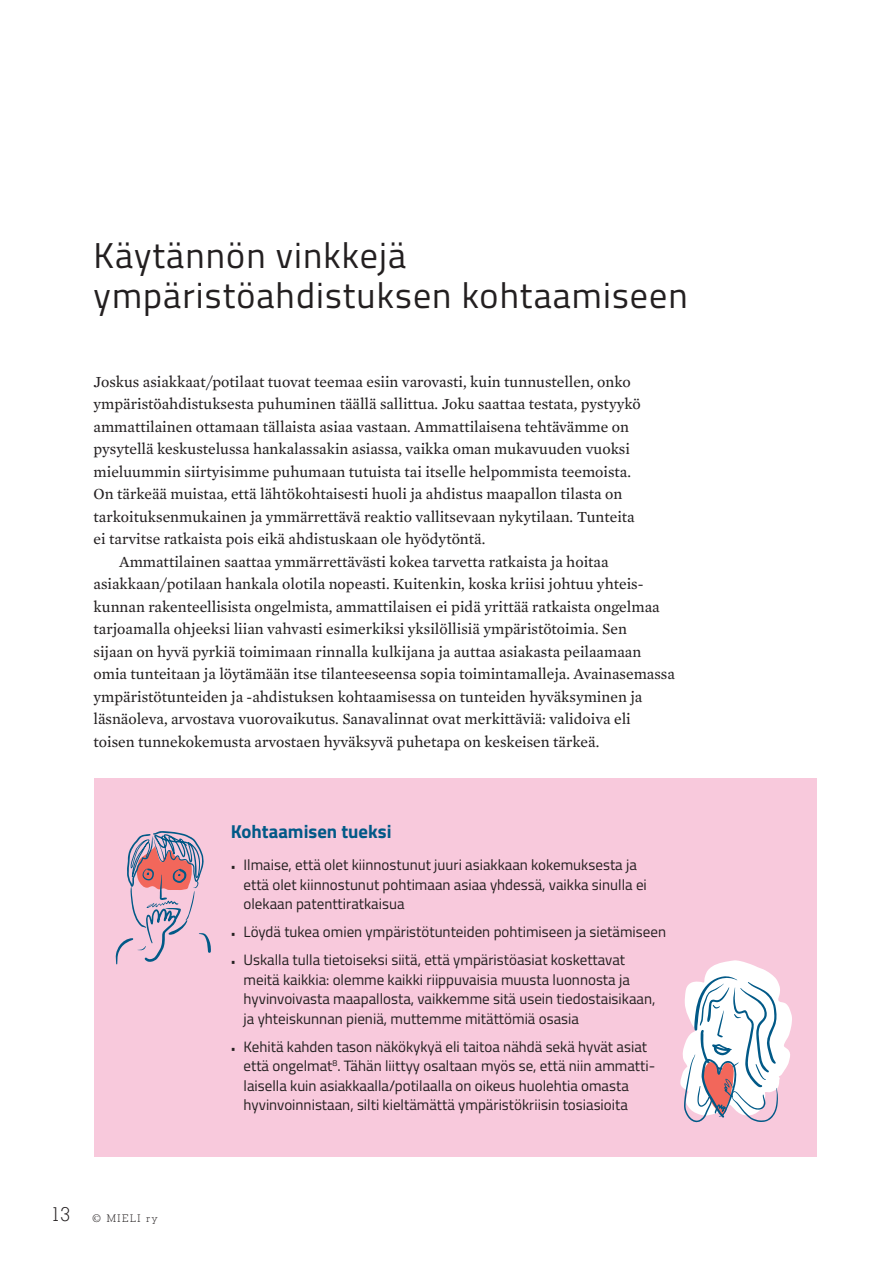
<style>
.page{position:relative;width:893px;height:1263px;background:#fff}
.page>*{position:absolute;margin:0;border:0;box-sizing:border-box;transform-origin:0 0}
.t1{font:36px/40.5px "Cairo";letter-spacing:.03em;color:#231f20}
.t2{font:700 18.75px "Cairo";color:#015987}
.t3{font:15.75px "Mercury Text G2";color:#231f20}
.t4{font:15px/19.5px "Cairo";color:#231f20}
.t5{font:300 10.5px "Memphis LT Std";letter-spacing:.15em;color:#231f20}
.s1{font-size:19.5px}
.s2{font-size:10.5px}
</style>
<div class="page">
<div style="left:94px;top:778px;width:722px;height:379px;background:#f8c9dc"></div>
<svg style="left:680px;top:960px;width:112px;height:163px"></svg>
<svg style="left:115px;top:831px;width:96px;height:133px"></svg>
<h1 class="t1" style="left:94px;top:235px;width:596px">Käytännön vinkkejä ympäristöahdistuksen kohtaamiseen</h1>
<p class="t3" style="left:94px;top:370px;width:539px">Joskus asiakkaat/potilaat tuovat teemaa esiin varovasti, kuin tunnustellen, onko</p>
<p class="t3" style="left:94px;top:393px;width:549px">ympäristöahdistuksesta puhuminen täällä sallittua. Joku saattaa testata, pystyykö</p>
<p class="t3" style="left:94px;top:415px;width:537px">ammattilainen ottamaan tällaista asiaa vastaan. Ammattilaisena tehtävämme on</p>
<p class="t3" style="left:94px;top:438px;width:538px">pysytellä keskustelussa hankalassakin asiassa, vaikka oman mukavuuden vuoksi</p>
<p class="t3" style="left:94px;top:460px;width:539px">mieluummin siirtyisimme puhumaan tutuista tai itselle helpommista teemoista.</p>
<p class="t3" style="left:94px;top:483px;width:530px">On tärkeää muistaa, että lähtökohtaisesti huoli ja ahdistus maapallon tilasta on</p>
<p class="t3" style="left:94px;top:505px;width:543px">tarkoituksenmukainen ja ymmärrettävä reaktio vallitsevaan nykytilaan. Tunteita</p>
<p class="t3" style="left:94px;top:528px;width:393px">ei tarvitse ratkaista pois eikä ahdistuskaan ole hyödytöntä.</p>
<p class="t3" style="left:119px;top:550px;width:491px">Ammattilainen saattaa ymmärrettävästi kokea tarvetta ratkaista ja hoitaa</p>
<p class="t3" style="left:94px;top:573px;width:550px">asiakkaan/potilaan hankala olotila nopeasti. Kuitenkin, koska kriisi johtuu yhteis-</p>
<p class="t3" style="left:94px;top:595px;width:568px">kunnan rakenteellisista ongelmista, ammattilaisen ei pidä yrittää ratkaista ongelmaa</p>
<p class="t3" style="left:94px;top:618px;width:535px">tarjoamalla ohjeeksi liian vahvasti esimerkiksi yksilöllisiä ympäristötoimia. Sen</p>
<p class="t3" style="left:94px;top:640px;width:549px">sijaan on hyvä pyrkiä toimimaan rinnalla kulkijana ja auttaa asiakasta peilaamaan</p>
<p class="t3" style="left:94px;top:663px;width:583px">omia tunteitaan ja löytämään itse tilanteeseensa sopia toimintamalleja. Avainasemassa</p>
<p class="t3" style="left:94px;top:685px;width:550px">ympäristötunteiden ja -ahdistuksen kohtaamisessa on tunteiden hyväksyminen ja</p>
<p class="t3" style="left:94px;top:708px;width:539px">läsnäoleva, arvostava vuorovaikutus. Sanavalinnat ovat merkittäviä: validoiva eli</p>
<p class="t3" style="left:94px;top:730px;width:507px">toisen tunnekokemusta arvostaen hyväksyvä puhetapa on keskeisen tärkeä.</p>
<p class="t5" style="left:51px;top:1211px;width:109px"><span class="s1">13</span> © MIELI ry</p>
<p class="t2" style="left:231px;top:816px;width:162px">Kohtaamisen tueksi</p>
<p class="t4" style="left:244px;top:855px;width:405px;text-indent:-13px"><span class="s2">•</span> Ilmaise, että olet kiinnostunut juuri asiakkaan kokemuksesta ja että olet kiinnostunut pohtimaan asiaa yhdessä, vaikka sinulla ei olekaan patenttiratkaisua</p>
<p class="t4" style="left:231px;top:922px;width:437px"><span class="s2">•</span> Löydä tukea omien ympäristötunteiden pohtimiseen ja sietämiseen</p>
<p class="t4" style="left:244px;top:950px;width:413px;text-indent:-13px"><span class="s2">•</span> Uskalla tulla tietoiseksi siitä, että ympäristöasiat koskettavat meitä kaikkia: olemme kaikki riippuvaisia muusta luonnosta ja hyvinvoivasta maapallosta, vaikkemme sitä usein tiedostaisikaan, ja yhteiskunnan pieniä, muttemme mitättömiä osasia</p>
<p class="t4" style="left:244px;top:1037px;width:411px;text-indent:-13px"><span class="s2">•</span> Kehitä kahden tason näkökykyä eli taitoa nähdä sekä hyvät asiat että ongelmat<sup>8</sup>. Tähän liittyy osaltaan myös se, että niin ammatti&shy;laisella kuin asiakkaalla/potilaalla on oikeus huolehtia omasta hyvinvoinnistaan, silti kieltämättä ympäristökriisin tosiasioita</p>
</div>
